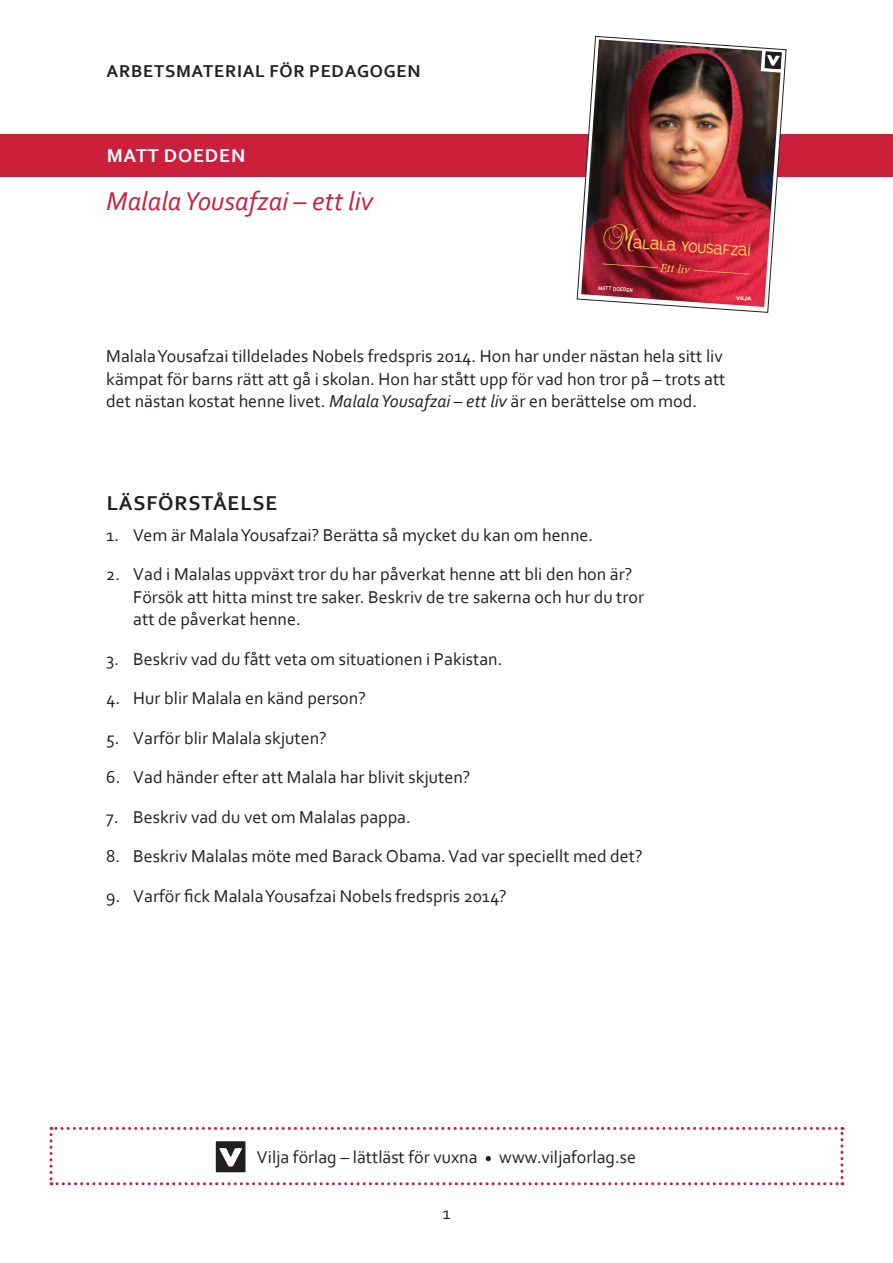
<style>
.page{position:relative;width:893px;height:1263px;background:#fff}
.page>*{position:absolute;margin:0;border:0;box-sizing:border-box;transform-origin:0 0}
.t1{font:italic 27px "Corbel";color:#ca203c}
.t2{font:700 21px "Corbel";letter-spacing:.04em;color:#231f20}
.t3{font:700 19.5px "Corbel";letter-spacing:.04em;color:#fff}
.t4{font:18px/22.5px "Corbel";color:#231f20}
.t5{font:700 18px "Corbel";letter-spacing:.04em;color:#231f20}
.t6{font:15.6px "Adrianna Big Smalls";color:#fed05b;scale:.94 1}
.t7{font:italic 12.45px "Minion Pro";color:#fed05b}
.t8{font:600 5.55px "Adrianna";color:#fff;scale:.8 1}
.t9{font:700 5.4px "M Gill Sans";color:#fff}
.s1{font-style:italic}
</style>
<div class="page">
<div style="left:0;top:134px;width:893px;height:42px;background:#ca203c"></div>
<svg style="left:50px;top:1127px;width:793px;height:58px"></svg>
<img style="left:577px;top:36px;width:209px;height:277px">
<svg style="left:603px;top:223px;width:35px;height:29px"></svg>
<p class="t5" style="left:107px;top:60px;width:315px">ARBETSMATERIAL FÖR PEDAGOGEN</p>
<p class="t3" style="left:107px;top:144px;width:140px">MATT DOEDEN</p>
<h1 class="t1" style="left:106px;top:184px;width:268px">Malala Yousafzai – ett liv</h1>
<p class="t6" style="left:634px;top:232px;width:127px;rotate:4deg">alala yousafzai</p>
<p class="t7" style="left:661px;top:259px;width:31px;rotate:4deg">Ett liv</p>
<p class="t8" style="left:598px;top:284px;width:45px;rotate:4deg">MATT DOEDEN</p>
<p class="t9" style="left:736px;top:295px;width:17px;rotate:4deg">VILJA</p>
<p class="t4" style="left:106px;top:344px;width:621px">Malala Yousafzai tilldelades Nobels fredspris 2014. Hon har under nästan hela sitt liv kämpat för barns rätt att gå i skolan. Hon har stått upp för vad hon tror på – trots att det nästan kostat henne livet. <span class="s1">Malala Yousafzai – ett liv</span> är en berättelse om mod.</p>
<p class="t2" style="left:107px;top:490px;width:172px">LÄSFÖRSTÅELSE</p>
<p class="t4" style="left:106px;top:523px;width:488px">1. Vem är Malala Yousafzai? Berätta så mycket du kan om henne.</p>
<p class="t4" style="left:133px;top:562px;width:512px;text-indent:-27px">2. Vad i Malalas uppväxt tror du har påverkat henne att bli den hon är?<br>Försök att hitta minst tre saker. Beskriv de tre sakerna och hur du tror att de påverkat henne.</p>
<p class="t4" style="left:106px;top:647px;width:398px">3. Beskriv vad du fått veta om situationen i Pakistan.</p>
<p class="t4" style="left:106px;top:686px;width:261px">4. Hur blir Malala en känd person?</p>
<p class="t4" style="left:106px;top:726px;width:222px">5. Varför blir Malala skjuten?</p>
<p class="t4" style="left:106px;top:765px;width:366px">6. Vad händer efter att Malala har blivit skjuten?</p>
<p class="t4" style="left:106px;top:805px;width:306px">7. Beskriv vad du vet om Malalas pappa.</p>
<p class="t4" style="left:106px;top:844px;width:538px">8. Beskriv Malalas möte med Barack Obama. Vad var speciellt med det?</p>
<p class="t4" style="left:106px;top:884px;width:402px">9. Varför fick Malala Yousafzai Nobels fredspris 2014?</p>
<p class="t4" style="left:257px;top:1145px;width:381px">Vilja förlag – lättläst för vuxna <sub>•</sub> www.viljaforlag.se</p>
<p class="t4" style="left:442px;top:1201px;width:10px">1</p>
</div>
